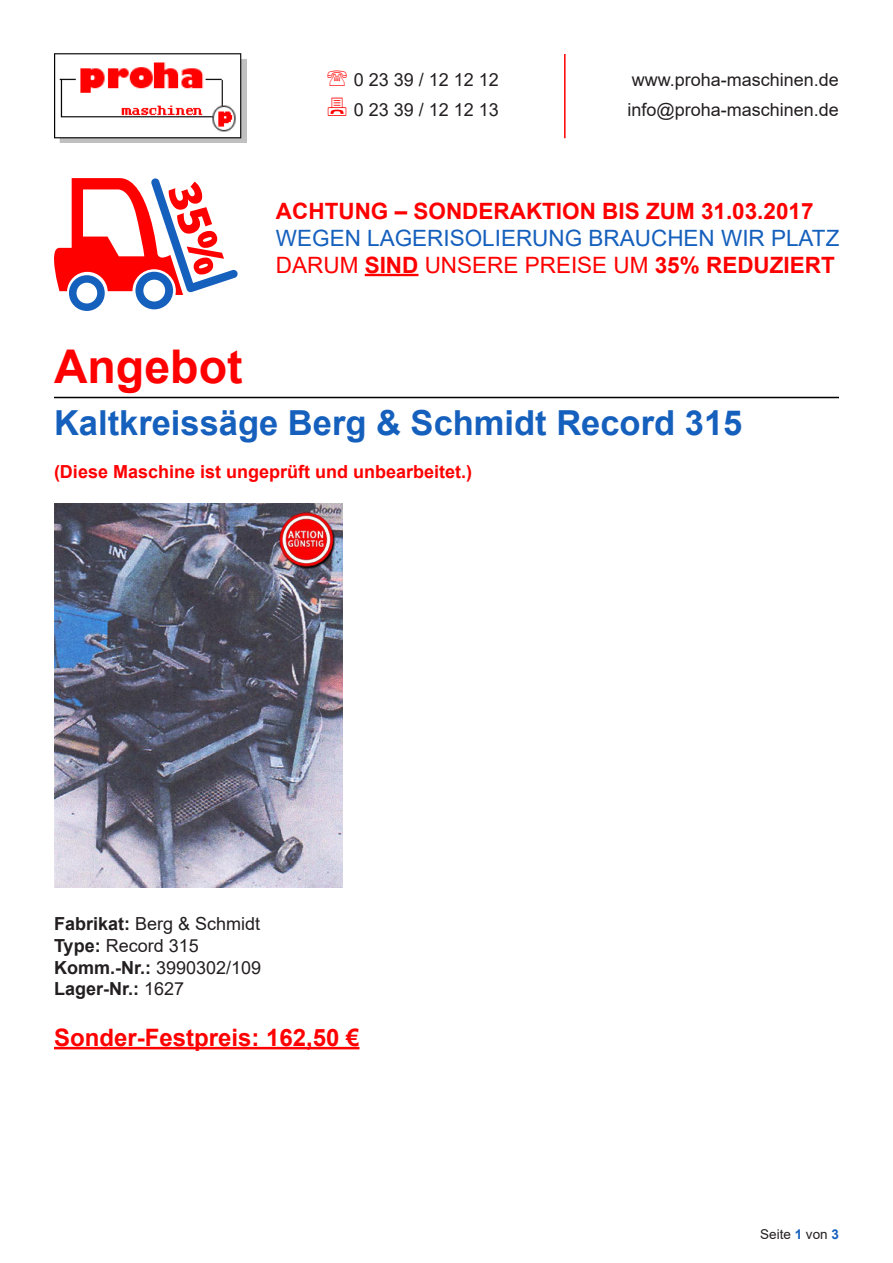
<style>
.page{position:relative;width:893px;height:1263px;background:#fff}
.page>*{position:absolute;margin:0;border:0;box-sizing:border-box;transform-origin:0 0}
.t1{font:700 46.5px "Arial";color:#f00}
.t2{font:700 34.5px "Arial";color:#1560bd}
.para{font:700 24px "Arial";color:#f00}
.para-2{font:700 22.5px "Arial";color:#f00}
.para-3{font:22.5px "Arial";color:#1560bd}
.para-4{font:22.5px "Arial";color:#f00}
.para-5{font:18px "Arial";color:#231f20}
.t3{font:700 18px "Arial";color:#f00}
.para-6{font:700 18px "Arial";color:#231f20}
.para-7{font:13.5px "Arial";color:#231f20}
.s1{font-weight:700}
.s2{font-weight:400}
.s3{font-weight:700;color:#1560bd}
</style>
<div class="page">
<hr style="left:54px;top:1047px;width:305px;height:2px;background:#f00">
<img style="left:54px;top:503px;width:288px;height:384px">
<hr style="left:54px;top:397px;width:785px;height:1px;background:#000">
<img style="left:54px;top:53px;width:193px;height:89px">
<hr style="left:564px;top:54px;width:2px;height:84px;background:#f00">
<hr style="left:365px;top:274px;width:53px;height:2px;background:#f00">
<svg style="left:54px;top:178px;width:184px;height:132px"></svg>
<p class="para-5" style="left:354px;top:67px;width:147px">0 23 39 / 12 12 12</p>
<p class="para-5" style="left:632px;top:67px;width:209px">www.proha-maschinen.de</p>
<p class="para-5" style="left:354px;top:97px;width:147px">0 23 39 / 12 12 13</p>
<p class="para-5" style="left:628px;top:97px;width:213px">info@proha-maschinen.de</p>
<p class="para-2" style="left:276px;top:195px;width:539px">ACHTUNG – SONDERAKTION BIS ZUM 31.03.2017</p>
<p class="para-3" style="left:276px;top:222px;width:565px">WEGEN LAGERISOLIERUNG BRAUCHEN WIR PLATZ</p>
<p class="para-4" style="left:276px;top:249px;width:560px">DARUM <span class="s1">SIND</span> UNSERE PREISE UM <span class="s1">35% REDUZIERT</span></p>
<p class="t1" style="left:54px;top:334px;width:190px">Angebot</p>
<p class="t2" style="left:54px;top:398px;width:690px">Kaltkreissäge Berg &amp; Schmidt Record 315</p>
<p class="t3" style="left:54px;top:459px;width:420px">(Diese Maschine ist ungeprüft und unbearbeitet.)</p>
<p class="para-5" style="left:54px;top:912px;width:208px"><span class="s1">Fabrikat:</span> Berg &amp; Schmidt</p>
<p class="para-5" style="left:54px;top:933px;width:146px"><span class="s1">Type:</span> Record 315</p>
<p class="para-5" style="left:54px;top:955px;width:209px"><span class="s1">Komm.-Nr.:</span> 3990302/109</p>
<p class="para-6" style="left:54px;top:976px;width:132px">Lager-Nr.: <span class="s2">1627</span></p>
<p class="para" style="left:54px;top:1020px;width:307px">Sonder-Festpreis: 162,50 €</p>
<p class="para-7" style="left:760px;top:1225px;width:80px">Seite <span class="s3">1</span> von <span class="s3">3</span></p>
</div>
